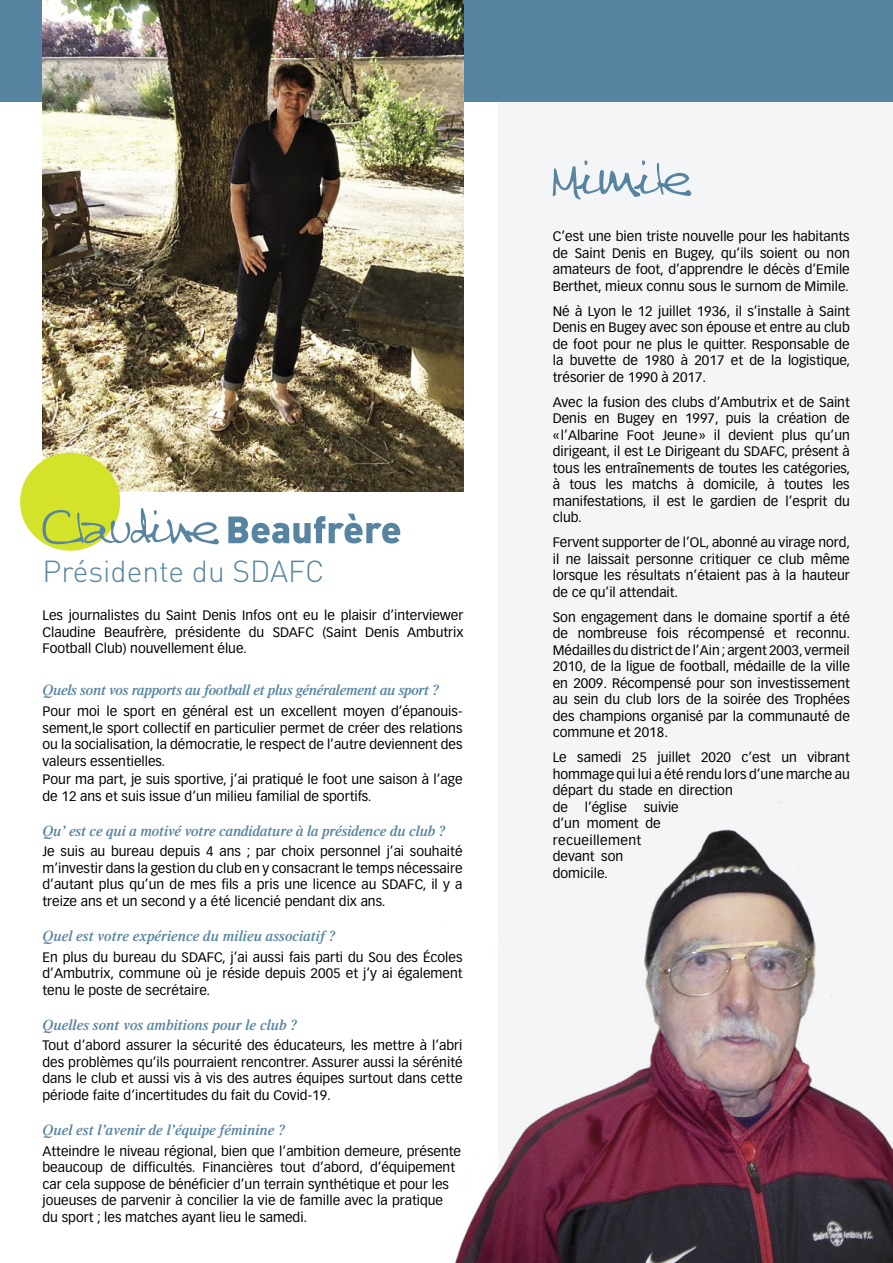
<style>
.page{position:relative;width:893px;height:1263px;background:#fff}
.page>*{position:absolute;margin:0;border:0;box-sizing:border-box;transform-origin:0 0}
.t1{font:300 30px "DIN";color:#5784a0}
.t2{font:italic 600 15px "Times LT Std";letter-spacing:-.01em;color:#5784a0}
.t3{font:13.5px/16.5px "Vectora LT Std";color:#000;text-align:justify}
</style>
<div class="page">
<div style="left:499px;top:0;width:394px;height:1263px;background:#f3f5f7"></div>
<div style="left:0;top:0;width:893px;height:102px;background:#5784a0"></div>
<img style="left:43px;top:0;width:420px;height:491px">
<div style="left:20px;top:453px;width:100px;height:98px;background:#d4e229;border-radius:50%"></div>
<svg style="left:553px;top:161px;width:138px;height:39px"></svg>
<img style="left:455px;top:763px;width:438px;height:500px">
<svg style="left:43px;top:508px;width:357px;height:36px"></svg>
<h1 class="t1" style="left:43px;top:553px;width:283px">Présidente du SDAFC</h1>
<p class="t3" style="left:43px;top:607px;width:422px">Les journalistes du Saint Denis Infos ont eu le plaisir d’interviewer Claudine Beaufrère, présidente du SDAFC (Saint Denis Ambutrix Football Club) nouvellement élue.</p>
<p class="t2" style="left:43px;top:681px;width:399px">Quels sont vos rapports au football et plus généralement au sport ?</p>
<p class="t3" style="left:43px;top:703px;width:422px">Pour moi le sport en général est un excellent moyen d’épanouis&shy;sement,le sport collectif en particulier permet de créer des relations ou la socialisation, la démocratie, le respect de l’autre deviennent des valeurs essentielles.</p>
<p class="t3" style="left:43px;top:771px;width:421px">Pour ma part, je suis sportive, j’ai pratiqué le foot une saison à l’age de 12 ans et suis issue d’un milieu familial de sportifs.</p>
<p class="t2" style="left:43px;top:822px;width:405px">Qu’ est ce qui a motivé votre candidature à la présidence du club ?</p>
<p class="t3" style="left:43px;top:843px;width:422px">Je suis au bureau depuis 4 ans ; par choix personnel j’ai souhaité m’investir dans la gestion du club en y consacrant le temps nécessaire d’autant plus qu’un de mes fils a pris une licence au SDAFC, il y a treize ans et un second y a été licencié pendant dix ans.</p>
<p class="t2" style="left:43px;top:927px;width:295px">Quel est votre expérience du milieu associatif ?</p>
<p class="t3" style="left:43px;top:949px;width:422px">En plus du bureau du SDAFC, j’ai aussi fais parti du Sou des Écoles d’Ambutrix, commune où je réside depuis 2005 et j’y ai également tenu le poste de secrétaire.</p>
<p class="t2" style="left:43px;top:1016px;width:257px">Quelles sont vos ambitions pour le club ?</p>
<p class="t3" style="left:43px;top:1037px;width:422px">Tout d’abord assurer la sécurité des éducateurs, les mettre à l’abri des problèmes qu’ils pourraient rencontrer. Assurer aussi la sérénité dans le club et aussi vis à vis des autres équipes surtout dans cette période faite d’incertitudes du fait du Covid-19.</p>
<p class="t2" style="left:43px;top:1121px;width:245px">Quel est l’avenir de l’équipe féminine ?</p>
<p class="t3" style="left:43px;top:1143px;width:420px;text-align:left">Atteindre le niveau régional, bien que l’ambition demeure, présente beaucoup de difficultés. Financières tout d’abord, d’équipement car cela suppose de bénéficier d’un terrain synthétique et pour les joueuses de parvenir à concilier la vie de famille avec la pratique du sport ; les matches ayant lieu le samedi.</p>
<p class="t3" style="left:553px;top:228px;width:299px">C’est une bien triste nouvelle pour les habitants de Saint Denis en Bugey, qu’ils soient ou non amateurs de foot, d’apprendre le décès d’Emile Berthet, mieux connu sous le surnom de Mimile.</p>
<p class="t3" style="left:553px;top:303px;width:299px">Né à Lyon le 12 juillet 1936, il s’installe à Saint Denis en Bugey avec son épouse et entre au club de foot pour ne plus le quitter. Responsable de la buvette de 1980 à 2017 et de la logistique, trésorier de 1990 à 2017.</p>
<p class="t3" style="left:553px;top:394px;width:299px">Avec la fusion des clubs d’Ambutrix et de Saint Denis en Bugey en 1997, puis la création de « l’Albarine Foot Jeune» il devient plus qu’un dirigeant, il est Le Dirigeant du SDAFC, présent à tous les entraînements de toutes les catégories, à tous les matchs à domicile, à toutes les manifestations, il est le gardien de l’esprit du club.</p>
<p class="t3" style="left:553px;top:534px;width:299px">Fervent supporter de l’OL, abonné au virage nord, il ne laissait personne critiquer ce club même lorsque les résultats n’étaient pas à la hauteur de ce qu’il attendait.</p>
<p class="t3" style="left:553px;top:609px;width:299px">Son engagement dans le domaine sportif a été de nombreuse fois récompensé et reconnu.<br>Médailles du district de l’Ain ; argent 2003, vermeil 2010, de la ligue de football, médaille de la ville en 2009. Récompensé pour son investissement au sein du club lors de la soirée des Trophées des champions organisé par la communauté de commune et 2018.</p>
<p class="t3" style="left:553px;top:749px;width:299px;text-align:left">Le samedi 25 juillet 2020 c’est un vibrant hommage qui lui a été rendu lors d’une marche au départ du stade en direction<br>de l’église suivie<br>d’un moment de<br>recueillement<br>devant son<br>domicile.</p>
</div>
